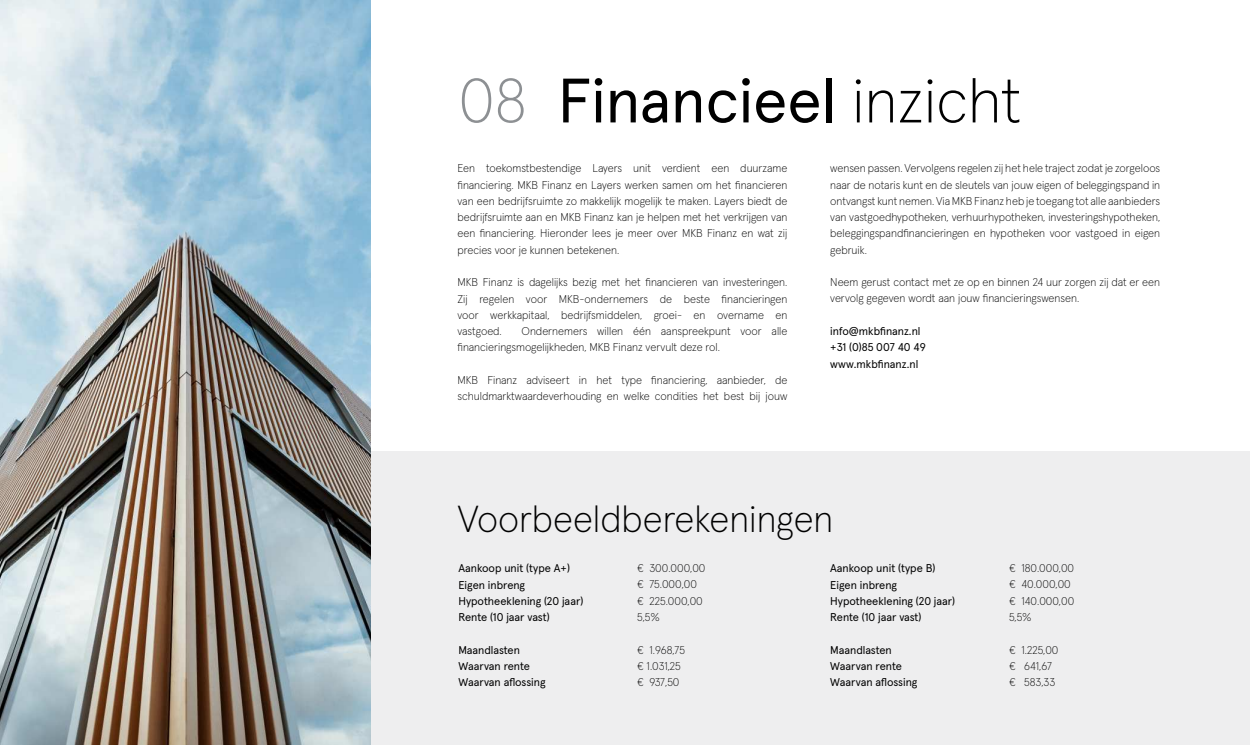
<style>
.page{position:relative;width:1250px;height:745px;background:#fff}
.page>*{position:absolute;margin:0;border:0;box-sizing:border-box;transform-origin:0 0}
.t1{font:62.5px "Apercu Aktiv";color:#000}
.t2{font:200 62.5px "Apercu Aktiv";color:#8d9093}
.t3{font:200 37.5px "Apercu Aktiv";color:#000}
.t4{font:200 11.25px/16.2px "Apercu Aktiv";color:#000}
.t5{font:11.25px/16.2px "Apercu Aktiv";color:#000}
.s1{font-weight:200}
</style>
<div class="page">
<div style="left:371px;top:451px;width:879px;height:293px;background:#eeeeef"></div>
<img style="left:0;top:0;width:371px;height:744px">
<h1 class="t2" style="left:458px;top:53px;width:70px">08</h1>
<h1 class="t1" style="left:558px;top:52px;width:465px">Financieel <span class="s1">inzicht</span></h1>
<p class="t4" style="left:458px;top:159px;width:331px;text-align:justify">Een toekomstbestendige Layers unit verdient een duurzame financiering. MKB Finanz en Layers werken samen om het financieren van een bedrijfsruimte zo makkelijk mogelijk te maken. Layers biedt de bedrijfsruimte aan en MKB Finanz kan je helpen met het verkrijgen van een financiering. Hieronder lees je meer over MKB Finanz en wat zij precies voor je kunnen betekenen.</p>
<p class="t4" style="left:458px;top:273px;width:332px;text-align:justify">MKB Finanz is dagelijks bezig met het financieren van investeringen.<br>Zij regelen voor MKB-ondernemers de beste financieringen voor werkkapitaal, bedrijfsmiddelen, groei- en overname en vastgoed.</p>
<p class="t4" style="left:458px;top:322px;width:332px;text-indent:64px">Ondernemers willen één aanspreekpunt voor alle financieringsmogelijkheden, MKB Finanz vervult deze rol.</p>
<p class="t4" style="left:458px;top:370px;width:332px">MKB Finanz adviseert in het type financiering, aanbieder, de schuldmarktwaardeverhouding en welke condities het best bij jouw</p>
<p class="t4" style="left:830px;top:159px;width:332px;text-align:justify">wensen passen. Vervolgens regelen zij het hele traject zodat je zorgeloos naar de notaris kunt en de sleutels van jouw eigen of beleggingspand in ontvangst kunt nemen. Via MKB Finanz heb je toegang tot alle aanbieders van vastgoedhypotheken, verhuurhypotheken, investeringshypotheken, beleggingspandfinancieringen en hypotheken voor vastgoed in eigen gebruik.</p>
<p class="t4" style="left:830px;top:273px;width:331px">Neem gerust contact met ze op en binnen 24 uur zorgen zij dat er een vervolg gegeven wordt aan jouw financieringswensen.</p>
<p class="t5" style="left:830px;top:322px;width:97px">info@mkbfinanz.nl +31 (0)85 007 40 49 www.mkbfinanz.nl</p>
<h2 class="t3" style="left:458px;top:490px;width:378px">Voorbeeldberekeningen</h2>
<p class="t5" style="left:458px;top:559px;width:126px">Aankoop unit (type A+)<br>Eigen inbreng<br>Hypotheeklening (20 jaar)<br>Rente (10 jaar vast)</p>
<p class="t5" style="left:458px;top:640px;width:89px">Maandlasten<br>Waarvan rente<br>Waarvan aflossing</p>
<p class="t4" style="left:637px;top:558px;width:70px">€ 300.000,00 € 75.000,00 € 225.000,00<br>5,5%</p>
<p class="t4" style="left:637px;top:640px;width:49px">€ 1.968,75 € 1.031,25 € 937,50</p>
<p class="t5" style="left:830px;top:559px;width:126px">Aankoop unit (type B)<br>Eigen inbreng<br>Hypotheeklening (20 jaar)<br>Rente (10 jaar vast)</p>
<p class="t5" style="left:830px;top:640px;width:89px">Maandlasten<br>Waarvan rente<br>Waarvan aflossing</p>
<p class="t4" style="left:1009px;top:558px;width:67px">€ 180.000,00 € 40.000,00 € 140.000,00<br>5,5%</p>
<p class="t4" style="left:1009px;top:640px;width:51px">€ 1.225,00 € 641,67 € 583,33</p>
</div>
